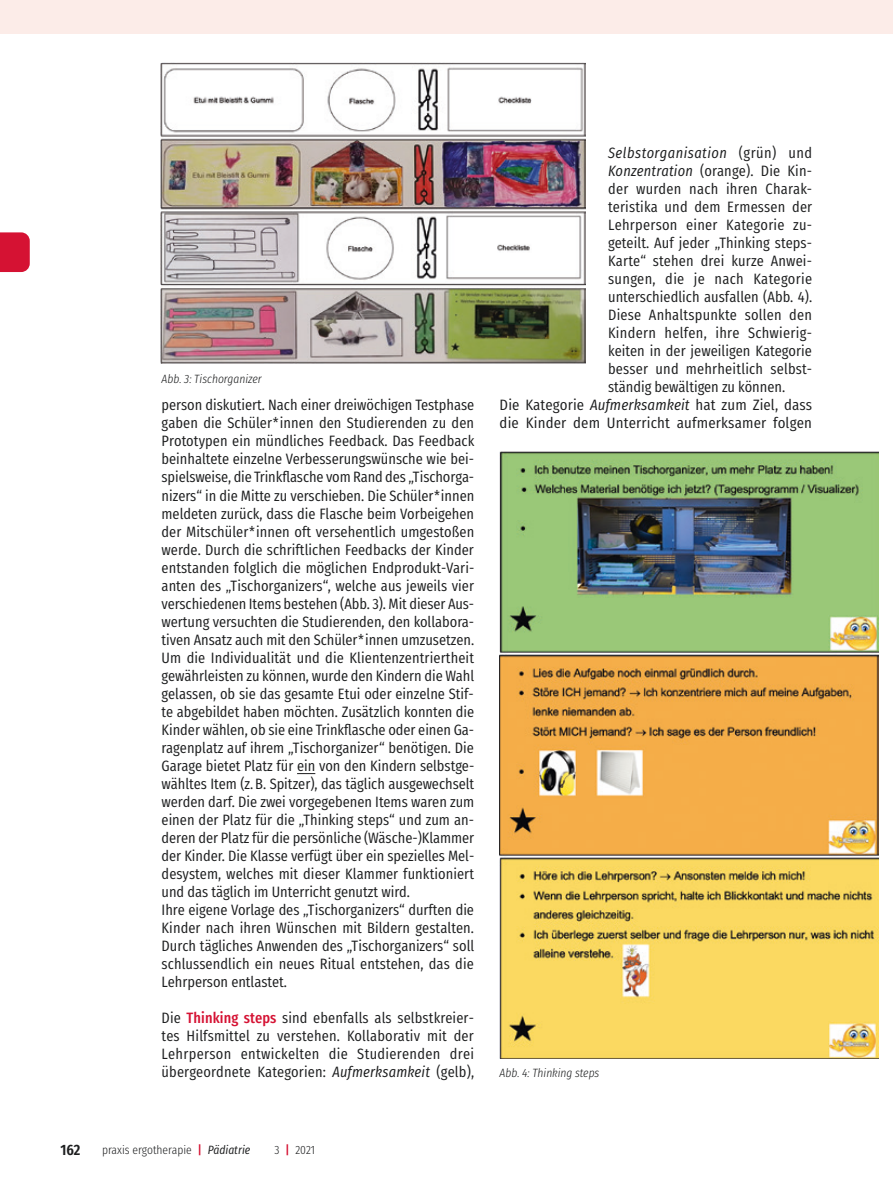
<style>
.page{position:relative;width:893px;height:1191px;background:#fff}
.page>*{position:absolute;margin:0;border:0;box-sizing:border-box;transform-origin:0 0}
.t1{font:15px/18px "Fira Sans Condensed";color:#1d1e1f}
.t2{font:15px "Fira Sans Condensed";letter-spacing:.02em;color:#1d1e1f}
.t3{font:italic 15px "Fira Sans Condensed";letter-spacing:.03em;color:#1d1e1f}
.t4{font:15px "Fira Sans Condensed";letter-spacing:.025em;color:#1d1e1f}
.t5{font:600 15px "Fira Sans Condensed";color:#1d1e1f}
.t6{font:italic 300 12px "Fira Sans Condensed";color:#1d1e1f}
.t7{font:300 12px "Fira Sans Condensed";color:#1d1e1f}
.s1{font-weight:500;color:#d51233}
.s2{font-style:italic}
.s3{font-style:normal}
.s4{font-weight:400;font-style:italic}
</style>
<div class="page">
<svg style="left:0;top:232px;width:30px;height:40px"></svg>
<div style="left:0;top:0;width:893px;height:34px;background:#fcece8"></div>
<svg style="left:297px;top:773px;width:18px;height:1px"></svg>
<img style="left:500px;top:451px;width:379px;height:607px">
<img style="left:160px;top:62px;width:425px;height:301px">
<p class="t6" style="left:162px;top:370px;width:102px">Abb. 3: Tischorganizer</p>
<p class="t1" style="left:162px;top:394px;width:314px">person diskutiert. Nach einer dreiwöchigen Testphase gaben die Schüler*innen den Studierenden zu den Prototypen ein mündliches Feedback. Das Feedback beinhaltete einzelne Verbesserungswünsche wie bei&shy;spielsweise, die Trinkflasche vom Rand des „Tischorga&shy;nizers“ in die Mitte zu verschieben. Die Schüler*innen meldeten zurück, dass die Flasche beim Vorbeigehen der Mitschüler*innen oft versehentlich umgestoßen werde. Durch die schriftlichen Feedbacks der Kinder entstanden folglich die möglichen Endprodukt-Vari&shy;anten des „Tischorganizers“, welche aus jeweils vier verschiedenen Items bestehen (Abb. 3). Mit dieser Aus&shy;wertung versuchten die Studierenden, den kollabora&shy;tiven Ansatz auch mit den Schüler*innen umzusetzen.<br>Um die Individualität und die Klientenzentriertheit gewährleisten zu können, wurde den Kindern die Wahl gelassen, ob sie das gesamte Etui oder einzelne Stif&shy;te abgebildet haben möchten. Zusätzlich konnten die Kinder wählen, ob sie eine Trinkflasche oder einen Ga&shy;ragenplatz auf ihrem „Tischorganizer“ benötigen. Die Garage bietet Platz für ein von den Kindern selbstge&shy;wähltes Item (z.B. Spitzer), das täglich ausgewechselt werden darf. Die zwei vorgegebenen Items waren zum einen der Platz für die „Thinking steps“ und zum an&shy;deren der Platz für die persönliche (Wäsche-)Klammer der Kinder. Die Klasse verfügt über ein spezielles Mel&shy;desystem, welches mit dieser Klammer funktioniert und das täglich im Unterricht genutzt wird.<br>Ihre eigene Vorlage des „Tischorganizers“ durften die Kinder nach ihren Wünschen mit Bildern gestalten.<br>Durch tägliches Anwenden des „Tischorganizers“ soll schlussendlich ein neues Ritual entstehen, das die Lehrperson entlastet.</p>
<p class="t1" style="left:162px;top:1006px;width:314px;text-align:justify">Die <span class="s1">Thinking steps</span> sind ebenfalls als selbstkreier&shy;tes Hilfsmittel zu verstehen. Kollaborativ mit der Lehrperson entwickelten die Studierenden drei übergeordnete Kategorien: <span class="s2">Aufmerksamkeit</span> (gelb),</p>
<p class="t3" style="left:608px;top:142px;width:205px">Selbstorganisation <span class="s3">(grün) und</span></p>
<p class="t1" style="left:608px;top:160px;width:205px"><span class="s2">Konzentration</span> (orange). Die Kin-</p>
<p class="t1" style="left:608px;top:178px;width:206px">der wurden nach ihren Charak-</p>
<p class="t1" style="left:608px;top:196px;width:206px">teristika und dem Ermessen der</p>
<p class="t2" style="left:608px;top:211px;width:206px">Lehrperson einer Kategorie zu-</p>
<p class="t1" style="left:608px;top:232px;width:205px">geteilt. Auf jeder „Thinking steps-</p>
<p class="t1" style="left:608px;top:250px;width:205px">Karte“ stehen drei kurze Anwei-</p>
<p class="t4" style="left:608px;top:265px;width:206px">sungen, die je nach Kategorie</p>
<p class="t1" style="left:608px;top:286px;width:206px">unterschiedlich ausfallen (Abb. 4).</p>
<p class="t1" style="left:608px;top:304px;width:205px">Diese Anhaltspunkte sollen den</p>
<p class="t2" style="left:608px;top:319px;width:205px">Kindern helfen, ihre Schwierig-</p>
<p class="t1" style="left:608px;top:340px;width:205px">keiten in der jeweiligen Kategorie</p>
<p class="t1" style="left:608px;top:358px;width:206px">besser und mehrheitlich selbst-</p>
<p class="t1" style="left:608px;top:376px;width:179px">ständig bewältigen zu können.</p>
<p class="t1" style="left:500px;top:394px;width:314px">Die Kategorie <span class="s2">Aufmerksamkeit</span> hat zum Ziel, dass</p>
<p class="t1" style="left:500px;top:412px;width:314px">die Kinder dem Unterricht aufmerksamer folgen</p>
<p class="t6" style="left:500px;top:1064px;width:101px">Abb. 4: Thinking steps</p>
<p class="t5" style="left:60px;top:1135px;width:22px">162</p>
<p class="t7" style="left:102px;top:1139px;width:150px">praxis ergotherapie <span class="s1">|</span> <span class="s4">Pädiatrie</span></p>
<p class="t7" style="left:274px;top:1139px;width:42px">3 <span class="s1">|</span> 2021</p>
</div>
